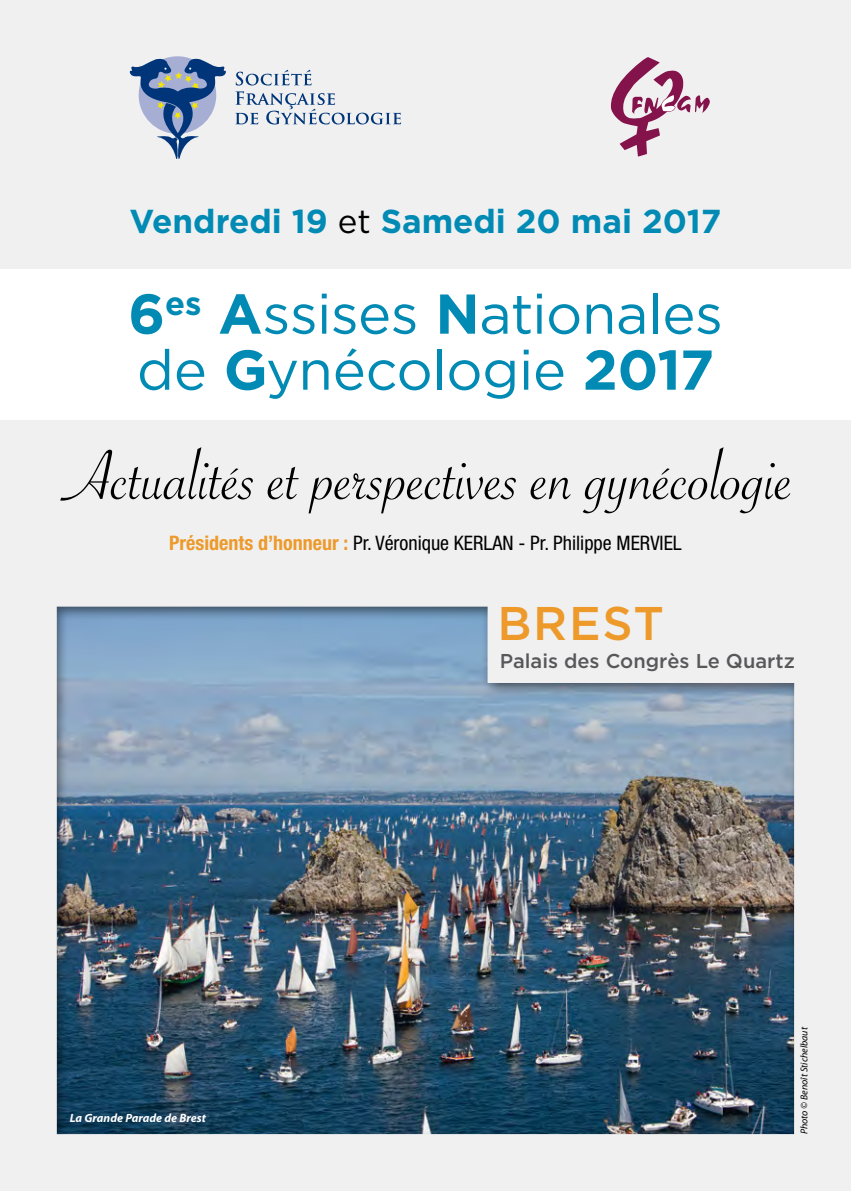
<style>
.page{position:relative;width:851px;height:1191px;background:#fff}
.page>*{position:absolute;margin:0;border:0;box-sizing:border-box;transform-origin:0 0}
.t1{font:75px "Savoye Let Plain";letter-spacing:-.005em;color:#000}
.t2{font:56px "Gotham";letter-spacing:-.01em;color:#008ab4}
.t3{font:500 47.2px "Gotham";letter-spacing:.035em;color:#ed9a2b}
.t4{font:700 33.2px "Gotham";color:#008ab4}
.t5{font:condensed 20px "Helvetica Neue LT";color:#000}
.t6{font:500 20px "Gotham";color:#58585a}
.t7{font:italic 700 12px "Myriad Pro";color:#fff}
.t8{font:italic 10px "Myriad Pro";color:#000}
.s1{font-weight:400;color:#000}
.s2{font-weight:700}
.s3{font-weight:700;color:#ed9a2b}
</style>
<div class="page">
<div style="left:0;top:0;width:850px;height:1191px;background:#f0f0f1"></div>
<svg style="left:129px;top:57px;width:97px;height:102px"></svg>
<svg style="left:235px;top:70px;width:166px;height:54px"></svg>
<svg style="left:610px;top:57px;width:99px;height:100px"></svg>
<div style="left:0;top:269px;width:850px;height:150px;background:#fff"></div>
<div style="left:55px;top:606px;width:740px;height:530px;background:#000;opacity:.5"></div>
<div style="left:487px;top:586px;width:317px;height:96px;background:#f0f0f1"></div>
<p class="t4" style="left:130px;top:202px;width:593px">Vendredi 19 <span class="s1">et</span> Samedi 20 mai 2017</p>
<p class="t2" style="left:128px;top:283px;width:596px"><span class="s2">6</span><sup>es</sup> <span class="s2">A</span>ssises <span class="s2">N</span>ationales</p>
<p class="t2" style="left:137px;top:339px;width:578px">de <span class="s2">G</span>ynécologie <span class="s2">2017</span></p>
<p class="t1" style="left:63px;top:427px;width:732px">Actualités et perspectives en gynécologie</p>
<p class="t5" style="left:169px;top:531px;width:514px"><span class="s3">Présidents d’honneur :</span> Pr. Véronique KERLAN - Pr. Philippe MERVIEL</p>
<p class="t7" style="left:70px;top:1111px;width:138px">La Grande Parade de Brest</p>
<p class="t3" style="left:497px;top:596px;width:168px">BREST</p>
<p class="t6" style="left:500px;top:650px;width:296px">Palais des Congrès Le Quartz</p>
<p class="t8" style="left:798px;top:1134px;width:109px;rotate:-90deg">Photo © Benoît Stichelbaut</p>
</div>
